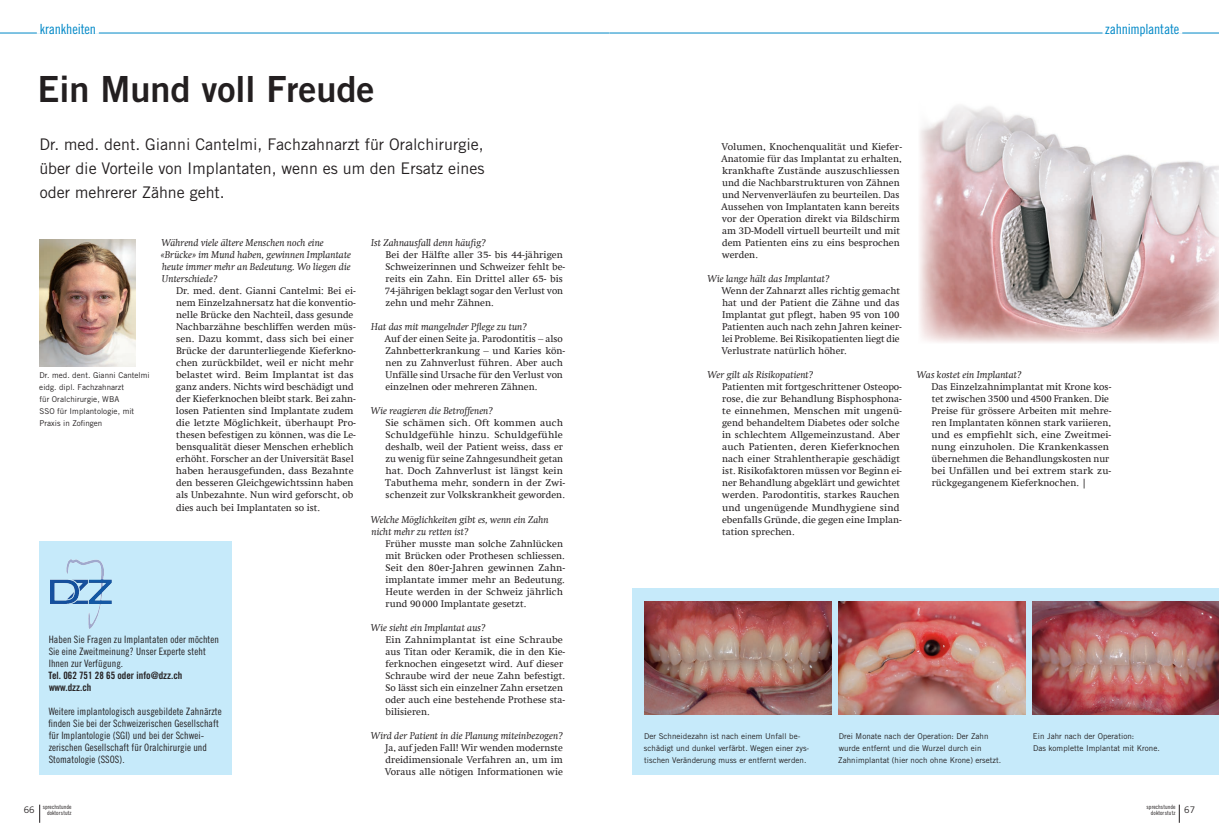
<style>
.page{position:relative;width:1219px;height:837px;background:#fff}
.page>*{position:absolute;margin:0;border:0;box-sizing:border-box;transform-origin:0 0}
.t1{font:36px "Trade Gothic LT Std Bd 2";color:#231f20}
.t2{font:16px/24px "Trade Gothic LT Std";color:#231f20;text-align:justify}
.t3{font:14px "Trade Gothic LT Std Cn 18";letter-spacing:-.01em;color:#0088c7}
.t4{font:10.1px/12px "Trade Gothic LT Std Cn 18";letter-spacing:.005em;color:#231f20}
.t5{font:10.1px/12px "Trade Gothic LT Std Bd Cn 20";color:#231f20}
.t6{font:italic 10px/12px "Swift Com";color:#231f20}
.t7{font:9.9px/12px "Swift Com";color:#231f20}
.t8{font:9.9px/12px "Swift Com";color:#231f20;scale:1.04 1}
.t9{font:9px "Trade Gothic LT Std";color:#231f20}
.t10{font:8px/12px "Trade Gothic LT Std";letter-spacing:.005em;color:#231f20}
.t11{font:6px/6px "Trade Gothic LT Std Cn 18";letter-spacing:.005em;color:#231f20;text-align:right}
</style>
<div class="page">
<hr style="left:0;top:32px;width:609px;height:1px;background:#0088c7">
<svg style="left:37px;top:32px;width:62px;height:2px"></svg>
<svg style="left:1179px;top:804px;width:1px;height:18px"></svg>
<svg style="left:40px;top:804px;width:1px;height:18px"></svg>
<div style="left:632px;top:588px;width:587px;height:186px;background:#c6eafa"></div>
<hr style="left:610px;top:32px;width:609px;height:1px;background:#0088c7">
<svg style="left:1102px;top:32px;width:80px;height:2px"></svg>
<img style="left:1033px;top:601px;width:186px;height:113px">
<img style="left:644px;top:601px;width:187px;height:113px">
<img style="left:838px;top:601px;width:188px;height:113px">
<div style="left:40px;top:541px;width:192px;height:233px;background:#c6eafa"></div>
<img style="left:50px;top:559px;width:62px;height:69px">
<img style="left:40px;top:240px;width:96px;height:126px">
<img style="left:919px;top:106px;width:300px;height:237px">
<h3 class="t3" style="left:40px;top:20px;width:58px">krankheiten</h3>
<h3 class="t3" style="left:1105px;top:20px;width:76px">zahnimplantate</h3>
<h1 class="t1" style="left:38px;top:67px;width:339px">Ein Mund voll Freude</h1>
<h2 class="t2" style="left:39px;top:132px;width:447px">Dr. med. dent. Gianni Cantelmi, Fachzahnarzt für Oralchirurgie, über die Vorteile von Implantaten, wenn es um den Ersatz eines oder mehrerer Zähne geht.</h2>
<p class="t6" style="left:371px;top:237px;width:117px">Ist Zahnausfall denn häufig?</p>
<p class="t7" style="left:385px;top:249px;width:182px">Bei der Hälfte aller 35- bis 44-jährigen Schweizerinnen und Schweizer fehlt be&shy;reits ein Zahn. Ein Drittel aller 65- bis 74-jährigen beklagt sogar den Verlust von zehn und mehr Zähnen.</p>
<p class="t6" style="left:371px;top:321px;width:158px">Hat das mit mangelnder Pflege zu tun?</p>
<p class="t7" style="left:384px;top:333px;width:182px">Auf der einen Seite ja. Parodontitis – also Zahnbetterkrankung – und Karies kön&shy;nen zu Zahnverlust führen. Aber auch Unfälle sind Ursache für den Verlust von einzelnen oder mehreren Zähnen.</p>
<p class="t6" style="left:371px;top:405px;width:124px">Wie reagieren die Betroffenen?</p>
<p class="t8" style="left:385px;top:417px;width:175px">Sie schämen sich. Oft kommen auch Schuldgefühle hinzu. Schuldgefühle deshalb, weil der Patient weiss, dass er zu wenig für seine Zahngesundheit getan hat. Doch Zahnverlust ist längst kein Tabuthema mehr, sondern in der Zwi&shy;schenzeit zur Volkskrankheit geworden.</p>
<p class="t6" style="left:371px;top:513px;width:179px">Welche Möglichkeiten gibt es, wenn ein Zahn nicht mehr zu retten ist?</p>
<p class="t7" style="left:385px;top:537px;width:181px">Früher musste man solche Zahnlücken mit Brücken oder Prothesen schliessen.<br>Seit den 80er-Jahren gewinnen Zahn&shy;implantate immer mehr an Bedeutung.<br>Heute werden in der Schweiz jährlich rund 90000 Implantate gesetzt.</p>
<p class="t6" style="left:371px;top:621px;width:117px">Wie sieht ein Implantat aus?</p>
<p class="t8" style="left:385px;top:633px;width:174px">Ein Zahnimplantat ist eine Schraube aus Titan oder Keramik, die in den Kie&shy;ferknochen eingesetzt wird. Auf dieser Schraube wird der neue Zahn befestigt.<br>So lässt sich ein einzelner Zahn ersetzen oder auch eine bestehende Prothese sta&shy;bilisieren.</p>
<p class="t6" style="left:371px;top:729px;width:194px">Wird der Patient in die Planung miteinbezogen?</p>
<p class="t7" style="left:385px;top:741px;width:180px;text-align:justify">Ja, auf jeden Fall! Wir wenden modernste dreidimensionale Verfahren an, um im Voraus alle nötigen Informationen wie</p>
<p class="t7" style="left:721px;top:141px;width:182px">Volumen, Knochenqualität und Kiefer-Anatomie für das Implantat zu erhalten, krankhafte Zustände auszuschliessen und die Nachbarstrukturen von Zähnen und Nervenverläufen zu beurteilen. Das Aussehen von Implantaten kann bereits vor der Operation direkt via Bildschirm am 3D-Modell virtuell beurteilt und mit dem Patienten eins zu eins besprochen werden.</p>
<p class="t6" style="left:707px;top:273px;width:124px">Wie lange hält das Implantat?</p>
<p class="t7" style="left:722px;top:285px;width:182px">Wenn der Zahnarzt alles richtig gemacht hat und der Patient die Zähne und das Implantat gut pflegt, haben 95 von 100<br>Patienten auch nach zehn Jahren keiner&shy;lei Probleme. Bei Risikopatienten liegt die Verlustrate natürlich höher.</p>
<p class="t6" style="left:707px;top:369px;width:108px">Wer gilt als Risikopatient?</p>
<p class="t7" style="left:722px;top:381px;width:181px">Patienten mit fortgeschrittener Osteopo&shy;rose, die zur Behandlung Bisphosphona&shy;te einnehmen, Menschen mit ungenü&shy;gend behandeltem Diabetes oder solche in schlechtem Allgemeinzustand. Aber auch Patienten, deren Kieferknochen nach einer Strahlentherapie geschädigt ist. Risikofaktoren müssen vor Beginn ei&shy;ner Behandlung abgeklärt und gewichtet werden. Parodontitis, starkes Rauchen und ungenügende Mundhygiene sind ebenfalls Gründe, die gegen eine Implan&shy;tation sprechen.</p>
<p class="t6" style="left:161px;top:237px;width:192px">Während viele ältere Menschen noch eine «Brücke» im Mund haben, gewinnen Implantate heute immer mehr an Bedeutung. Wo liegen die Unterschiede?</p>
<p class="t7" style="left:176px;top:285px;width:181px">Dr. med. dent. Gianni Cantelmi: Bei ei&shy;nem Einzelzahnersatz hat die konventio&shy;nelle Brücke den Nachteil, dass gesunde Nachbarzähne beschliffen werden müs&shy;sen. Dazu kommt, dass sich bei einer Brücke der darunterliegende Kieferkno&shy;chen zurückbildet, weil er nicht mehr belastet wird. Beim Implantat ist das ganz anders. Nichts wird beschädigt und der Kieferknochen bleibt stark. Bei zahn&shy;losen Patienten sind Implantate zudem die letzte Möglichkeit, überhaupt Pro&shy;thesen befestigen zu können, was die Le&shy;bensqualität dieser Menschen erheblich erhöht. Forscher an der Universität Basel haben herausgefunden, dass Bezahnte den besseren Gleichgewichtssinn haben als Unbezahnte. Nun wird geforscht, ob dies auch bei Implantaten so ist.</p>
<p class="t10" style="left:39px;top:369px;width:112px">Dr. med. dent. Gianni Cantelmi eidg. dipl. Fachzahnarzt<br>für Oralchirurgie, WBA<br>SSO für Implantologie, mit<br>Praxis in Zofingen</p>
<p class="t6" style="left:917px;top:369px;width:107px">Was kostet ein Implantat?</p>
<p class="t7" style="left:932px;top:381px;width:181px">Das Einzelzahnimplantat mit Krone kos&shy;tet zwischen 3500 und 4500 Franken. Die Preise für grössere Arbeiten mit mehre&shy;ren Implantaten können stark variieren, und es empfiehlt sich, eine Zweitmei&shy;nung einzuholen. Die Krankenkassen übernehmen die Behandlungskosten nur bei Unfällen und bei extrem stark zu&shy;rückgegangenem Kieferknochen. |</p>
<p class="t4" style="left:49px;top:632px;width:172px">Haben Sie Fragen zu Implantaten oder möchten<br>Sie eine Zweitmeinung? Unser Experte steht<br>Ihnen zur Verfügung.</p>
<p class="t5" style="left:49px;top:668px;width:135px">Tel. 062 751 28 65 oder info@dzz.ch www.dzz.ch</p>
<p class="t4" style="left:49px;top:704px;width:175px">Weitere implantologisch ausgebildete Zahnärzte finden Sie bei der Schweizerischen Gesellschaft für Implantologie (SGI) und bei der Schwei&shy;zerischen Gesellschaft für Oralchirurgie und Stomatologie (SSOS).</p>
<p class="t10" style="left:644px;top:729px;width:167px">Der Schneidezahn ist nach einem Unfall be&shy;schädigt und dunkel verfärbt. Wegen einer zys&shy;tischen Veränderung muss er entfernt werden.</p>
<p class="t10" style="left:1033px;top:729px;width:128px">Ein Jahr nach der Operation:<br>Das komplette Implantat mit Krone.</p>
<p class="t10" style="left:838px;top:729px;width:165px">Drei Monate nach der Operation: Der Zahn wurde entfernt und die Wurzel durch ein<br>Zahnimplantat (hier noch ohne Krone) ersetzt.</p>
<p class="t11" style="left:43px;top:803px;width:30px">sprechstunde doktor stutz</p>
<p class="t11" style="left:1147px;top:803px;width:30px">sprechstunde doktor stutz</p>
<p class="t9" style="left:24px;top:803px;width:12px">66</p>
<p class="t9" style="left:1184px;top:803px;width:12px">67</p>
</div>
